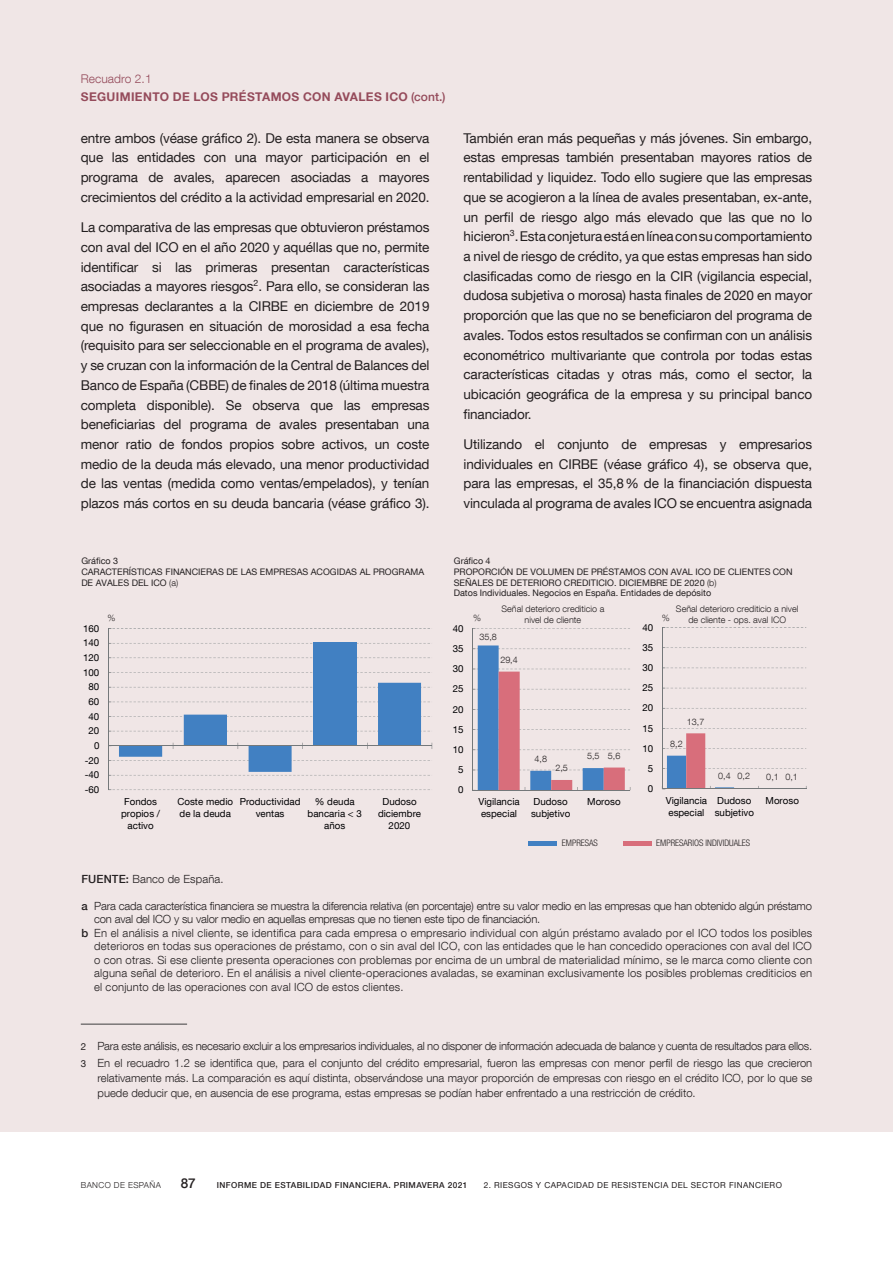
<style>
.page{position:relative;width:893px;height:1263px;background:#fff}
.page>*{position:absolute;margin:0;border:0;box-sizing:border-box;transform-origin:0 0}
.t1{font:13.5px/19.6px "Bd E Neue Helvetica";letter-spacing:-.01em;color:#231f20;text-align:justify}
.t2{font:500 13.5px "Bd E Neue Helvetica";color:#231f20}
.t3{font:700 12px/18px "Bd E Neue Helvetica";letter-spacing:.03em;color:#954b5b}
.t4{font:300 11.25px/15px "Bd E Neue Helvetica";color:#231f20}
.t5{font:300 11.25px/17.1px "Bd E Neue Helvetica";letter-spacing:-.02em;color:#231f20}
.t6{font:9.75px/11.7px "Bd E Neue Helvetica";color:#000002}
.t7{font:9px/10.8px "Bd E Neue Helvetica";color:#231f20}
.t8{font:300 9px/10.8px "Bd E Neue Helvetica";color:#231f20;text-align:center}
.t9{font:300 condensed 9px "Bd E Neue Helvetica";color:#231f20}
.t10{font:8.25px "Bd E Neue Helvetica";letter-spacing:.05em;color:#231f20}
.t11{font:500 8.25px "Bd E Neue Helvetica";letter-spacing:.05em;color:#231f20}
.t12{font:300 8.25px "Bd E Neue Helvetica";letter-spacing:.05em;color:#231f20}
.s1{font-weight:300}
.s2{font-weight:500}
.s3{font-weight:400;font-size:9.75px}
</style>
<div class="page">
<div style="left:0;top:0;width:893px;height:1131px;background:#f0e6e6"></div>
<hr style="left:81px;top:1024px;width:106px;height:1px;background:#3e3e3f">
<svg style="left:109px;top:628px;width:323px;height:162px"></svg>
<div style="left:313px;top:642px;width:43px;height:104px;background:#4180c2"></div>
<hr style="left:108px;top:628px;width:1px;height:162px;background:#74787a">
<hr style="left:108px;top:745px;width:324px;height:1px;background:#74787a">
<svg style="left:119px;top:683px;width:302px;height:89px"></svg>
<svg style="left:472px;top:628px;width:159px;height:163px"></svg>
<div style="left:528px;top:841px;width:29px;height:5px;background:#4180c2"></div>
<div style="left:623px;top:841px;width:28px;height:5px;background:#d86e7b"></div>
<svg style="left:662px;top:627px;width:145px;height:163px"></svg>
<p class="t3" style="left:81px;top:70px;width:366px"><span class="s1">Recuadro 2.1<br></span>SEGUIMIENTO DE LOS PRÉSTAMOS CON AVALES ICO <span class="s2">(cont.)</span></p>
<p class="t1" style="left:81px;top:128px;width:350px">entre ambos (véase gráfico 2). De esta manera se observa que las entidades con una mayor participación en el programa de avales, aparecen asociadas a mayores crecimientos del crédito a la actividad empresarial en 2020.</p>
<p class="t1" style="left:81px;top:217px;width:350px">La comparativa de las empresas que obtuvieron préstamos con aval del ICO en el año 2020 y aquéllas que no, permite identificar si las primeras presentan características asociadas a mayores riesgos<sup>2</sup>. Para ello, se consideran las empresas declarantes a la CIRBE en diciembre de 2019 que no figurasen en situación de morosidad a esa fecha (requisito para ser seleccionable en el programa de avales), y se cruzan con la información de la Central de Balances del Banco de España (CBBE) de finales de 2018 (última muestra completa disponible). Se observa que las empresas beneficiarias del programa de avales presentaban una menor ratio de fondos propios sobre activos, un coste medio de la deuda más elevado, una menor productividad de las ventas (medida como ventas/empelados), y tenían plazos más cortos en su deuda bancaria (véase gráfico 3).</p>
<p class="t1" style="left:463px;top:128px;width:350px">También eran más pequeñas y más jóvenes. Sin embargo, estas empresas también presentaban mayores ratios de rentabilidad y liquidez. Todo ello sugiere que las empresas que se acogieron a la línea de avales presentaban, ex-ante, un perfil de riesgo algo más elevado que las que no lo hicieron<sup>3</sup>. Esta conjetura está en línea con su comportamiento a nivel de riesgo de crédito, ya que estas empresas han sido clasificadas como de riesgo en la CIR (vigilancia especial, dudosa subjetiva o morosa) hasta finales de 2020 en mayor proporción que las que no se beneficiaron del programa de avales. Todos estos resultados se confirman con un análisis econométrico multivariante que controla por todas estas características citadas y otras más, como el sector, la ubicación geográfica de la empresa y su principal banco financiador.</p>
<p class="t1" style="left:463px;top:434px;width:350px">Utilizando el conjunto de empresas y empresarios individuales en CIRBE (véase gráfico 4), se observa que, para las empresas, el 35,8% de la financiación dispuesta vinculada al programa de avales ICO se encuentra asignada</p>
<p class="t7" style="left:81px;top:555px;width:344px">Gráfico 3<br>CARACTERÍSTICAS FINANCIERAS DE LAS EMPRESAS ACOGIDAS AL PROGRAMA<br>DE AVALES DEL ICO <span class="s1">(a)</span></p>
<p class="t7" style="left:454px;top:555px;width:340px">Gráfico 4<br>PROPORCIÓN DE VOLUMEN DE PRÉSTAMOS CON AVAL ICO DE CLIENTES CON SEÑALES DE DETERIORO CREDITICIO. DICIEMBRE DE 2020 <span class="s1">(b)<br></span>Datos Individuales. Negocios en España. Entidades de depósito</p>
<p class="t6" style="left:83px;top:622px;width:18px">160</p>
<p class="t6" style="left:83px;top:637px;width:18px">140</p>
<p class="t8" style="left:501px;top:603px;width:104px">Señal deterioro crediticio a nivel de cliente</p>
<p class="t8" style="left:676px;top:603px;width:124px">Señal deterioro crediticio a nivel</p>
<p class="t8" style="left:108px;top:613px;width:10px">%</p>
<p class="t8" style="left:688px;top:614px;width:99px">de cliente - ops. aval ICO</p>
<p class="t8" style="left:473px;top:613px;width:10px">%</p>
<p class="t8" style="left:662px;top:613px;width:10px">%</p>
<p class="t6" style="left:642px;top:621px;width:12px">40</p>
<p class="t6" style="left:453px;top:622px;width:12px">40</p>
<p class="t8" style="left:479px;top:631px;width:19px">35,8</p>
<p class="t6" style="left:453px;top:642px;width:12px">35</p>
<p class="t6" style="left:642px;top:641px;width:12px">35</p>
<p class="t6" style="left:83px;top:652px;width:18px">120</p>
<p class="t6" style="left:83px;top:666px;width:18px">100</p>
<p class="t6" style="left:453px;top:663px;width:12px">30</p>
<p class="t8" style="left:500px;top:654px;width:19px">29,4</p>
<p class="t6" style="left:642px;top:661px;width:12px">30</p>
<p class="t6" style="left:89px;top:681px;width:12px">80</p>
<p class="t6" style="left:453px;top:683px;width:12px">25</p>
<p class="t6" style="left:642px;top:682px;width:12px">25</p>
<p class="t6" style="left:89px;top:695px;width:12px">60</p>
<p class="t6" style="left:89px;top:710px;width:12px">40</p>
<p class="t6" style="left:89px;top:725px;width:12px">20</p>
<p class="t6" style="left:453px;top:703px;width:12px">20</p>
<p class="t6" style="left:453px;top:723px;width:12px">15</p>
<p class="t6" style="left:642px;top:702px;width:12px">20</p>
<p class="t6" style="left:642px;top:722px;width:12px">15</p>
<p class="t8" style="left:687px;top:716px;width:19px">13,7</p>
<p class="t6" style="left:94px;top:739px;width:7px">0</p>
<p class="t6" style="left:85px;top:754px;width:16px">-20</p>
<p class="t6" style="left:85px;top:769px;width:16px">-40</p>
<p class="t6" style="left:453px;top:743px;width:12px">10</p>
<p class="t6" style="left:458px;top:763px;width:7px">5</p>
<p class="t8" style="left:534px;top:753px;width:14px">4,8</p>
<p class="t8" style="left:587px;top:750px;width:14px">5,5</p>
<p class="t8" style="left:555px;top:762px;width:14px">2,5</p>
<p class="t8" style="left:608px;top:750px;width:14px">5,6</p>
<p class="t6" style="left:642px;top:742px;width:12px">10</p>
<p class="t6" style="left:648px;top:762px;width:7px">5</p>
<p class="t8" style="left:670px;top:738px;width:14px">8,2</p>
<p class="t8" style="left:718px;top:770px;width:14px">0,4</p>
<p class="t8" style="left:766px;top:771px;width:14px">0,1</p>
<p class="t8" style="left:737px;top:771px;width:14px">0,2</p>
<p class="t8" style="left:785px;top:771px;width:14px">0,1</p>
<p class="t6" style="left:85px;top:783px;width:16px">-60</p>
<p class="t6" style="left:458px;top:784px;width:7px">0</p>
<p class="t6" style="left:648px;top:783px;width:7px">0</p>
<p class="t6" style="left:121px;top:796px;width:41px;text-align:center">Fondos propios / activo</p>
<p class="t6" style="left:177px;top:796px;width:57px">Coste medio de la deuda</p>
<p class="t6" style="left:240px;top:796px;width:62px;text-align:center">Productividad ventas</p>
<p class="t6" style="left:308px;top:796px;width:56px;text-align:center">% deuda bancaria &lt; 3 años</p>
<p class="t6" style="left:378px;top:796px;width:45px;text-align:center">Dudoso diciembre<br>2020</p>
<p class="t6" style="left:478px;top:796px;width:43px">Vigilancia especial</p>
<p class="t6" style="left:531px;top:796px;width:41px">Dudoso subjetivo</p>
<p class="t6" style="left:587px;top:796px;width:35px">Moroso</p>
<p class="t6" style="left:666px;top:795px;width:43px">Vigilancia especial</p>
<p class="t6" style="left:715px;top:795px;width:41px">Dudoso subjetivo</p>
<p class="t6" style="left:766px;top:795px;width:35px">Moroso</p>
<p class="t9" style="left:562px;top:838px;width:38px">EMPRESAS</p>
<p class="t9" style="left:656px;top:838px;width:96px">EMPRESARIOS INDIVIDUALES</p>
<p class="t4" style="left:82px;top:871px;width:144px"><span class="s2">FUENTE:</span> Banco de España.</p>
<p class="t4" style="left:82px;top:898px;width:732px"><span class="s2">a</span> Para cada característica financiera se muestra la diferencia relativa (en porcentaje) entre su valor medio en las empresas que han obtenido algún préstamo</p>
<p class="t4" style="left:94px;top:911px;width:447px">con aval del ICO y su valor medio en aquellas empresas que no tienen este tipo de financiación.</p>
<p class="t4" style="left:82px;top:925px;width:732px"><span class="s2">b</span> En el análisis a nivel cliente, se identifica para cada empresa o empresario individual con algún préstamo avalado por el ICO todos los posibles</p>
<p class="t4" style="left:94px;top:938px;width:719px">deterioros en todas sus operaciones de préstamo, con o sin aval del ICO, con las entidades que le han concedido operaciones con aval del ICO</p>
<p class="t4" style="left:94px;top:952px;width:719px">o con otras. Si ese cliente presenta operaciones con problemas por encima de un umbral de materialidad mínimo, se le marca como cliente con</p>
<p class="t4" style="left:94px;top:965px;width:719px">alguna señal de deterioro. En el análisis a nivel cliente-operaciones avaladas, se examinan exclusivamente los posibles problemas crediticios en</p>
<p class="t4" style="left:94px;top:979px;width:311px">el conjunto de las operaciones con aval ICO de estos clientes.</p>
<p class="t5" style="left:81px;top:1037px;width:733px"><span class="s3">2</span> Para este análisis, es necesario excluir a los empresarios individuales, al no disponer de información adecuada de balance y cuenta de resultados para ellos.<br><span class="s3">3</span> En el recuadro 1.2 se identifica que, para el conjunto del crédito empresarial, fueron las empresas con menor perfil de riesgo las que crecieron</p>
<p class="t4" style="left:98px;top:1070px;width:716px">relativamente más. La comparación es aquí distinta, observándose una mayor proporción de empresas con riesgo en el crédito ICO, por lo que se puede deducir que, en ausencia de ese programa, estas empresas se podían haber enfrentado a una restricción de crédito.</p>
<p class="t12" style="left:81px;top:1180px;width:82px">BANCO DE ESPAÑA</p>
<p class="t2" style="left:181px;top:1175px;width:16px">87</p>
<p class="t11" style="left:217px;top:1180px;width:252px">INFORME DE ESTABILIDAD FINANCIERA. PRIMAVERA 2021</p>
<p class="t10" style="left:484px;top:1180px;width:300px">2. RIESGOS Y CAPACIDAD DE RESISTENCIA DEL SECTOR FINANCIERO</p>
</div>
